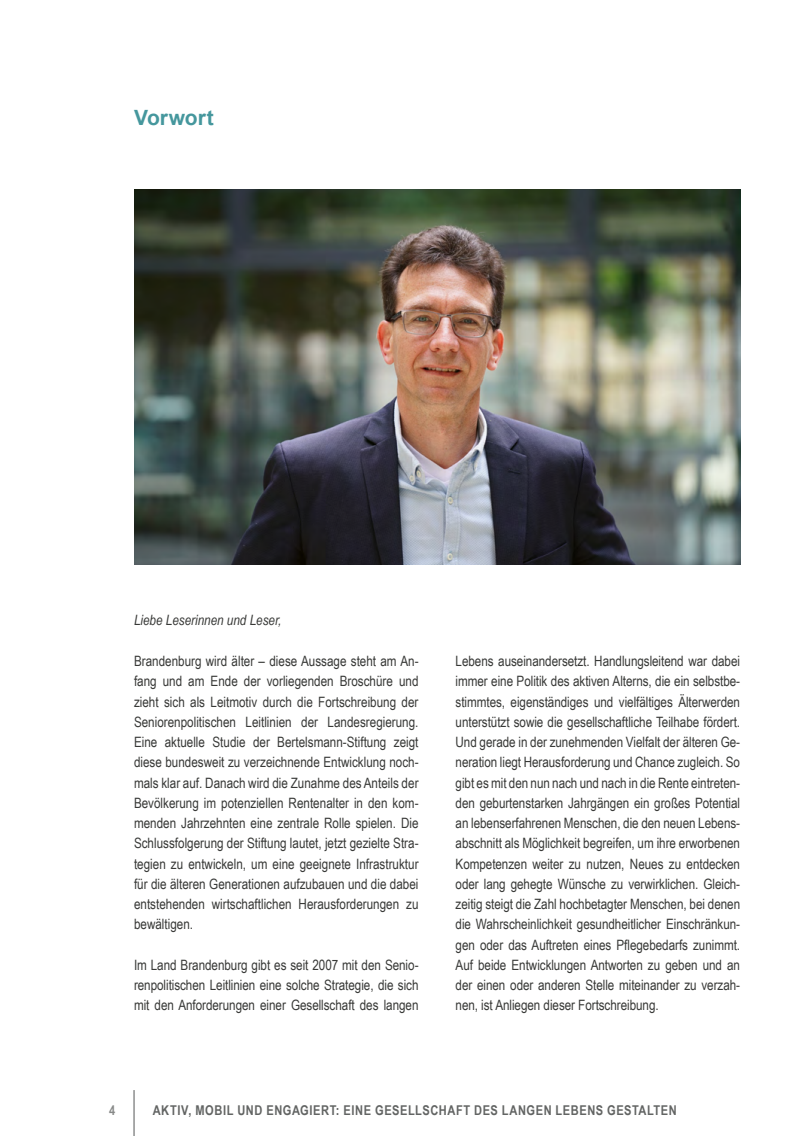
<style>
.page{position:relative;width:804px;height:1136px;background:#fff}
.page>*{position:absolute;margin:0;border:0;box-sizing:border-box;transform-origin:0 0}
.H2_ohne_Num{font:700 21px "Arial";color:#45979d}
.t1{font:14.25px/20.2px "Arial Narrow";letter-spacing:-.005em;color:#383937;text-align:justify}
.t2{font:italic 14.25px "Arial Narrow";color:#383937}
.t3{font:700 13.5px "Arial Narrow";letter-spacing:.04em;color:#626463}
.t4{font:700 13.5px "Arial Narrow";color:#878988}
</style>
<div class="page">
<hr style="left:134px;top:1089px;width:1px;height:46px;background:#555756">
<img style="left:134px;top:189px;width:606px;height:375px">
<p class="H2_ohne_Num" style="left:134px;top:102px;width:81px">Vorwort</p>
<p class="t2" style="left:134px;top:610px;width:149px">Liebe Leserinnen und Leser,</p>
<p class="t1" style="left:134px;top:650px;width:286px">Brandenburg wird älter – diese Aussage steht am An&shy;fang und am Ende der vorliegenden Broschüre und zieht sich als Leitmotiv durch die Fortschreibung der Seniorenpolitischen Leitlinien der Landesregierung.<br>Eine aktuelle Studie der Bertelsmann-Stiftung zeigt diese bundesweit zu verzeichnende Entwicklung noch&shy;mals klar auf. Danach wird die Zunahme des Anteils der Bevölkerung im potenziellen Rentenalter in den kom&shy;menden Jahrzehnten eine zentrale Rolle spielen. Die Schlussfolgerung der Stiftung lautet, jetzt gezielte Stra&shy;tegien zu entwickeln, um eine geeignete Infrastruktur für die älteren Generationen aufzubauen und die dabei entstehenden wirtschaftlichen Herausforderungen zu bewältigen.</p>
<p class="t1" style="left:134px;top:954px;width:286px">Im Land Brandenburg gibt es seit 2007 mit den Senio&shy;renpolitischen Leitlinien eine solche Strategie, die sich mit den Anforderungen einer Gesellschaft des langen</p>
<p class="t1" style="left:455px;top:650px;width:286px">Lebens auseinandersetzt. Handlungsleitend war dabei immer eine Politik des aktiven Alterns, die ein selbstbe&shy;stimmtes, eigenständiges und vielfältiges Älterwerden unterstützt sowie die gesellschaftliche Teilhabe fördert.<br>Und gerade in der zunehmenden Vielfalt der älteren Ge&shy;neration liegt Herausforderung und Chance zugleich. So gibt es mit den nun nach und nach in die Rente eintreten&shy;den geburtenstarken Jahrgängen ein großes Potential an lebenserfahrenen Menschen, die den neuen Lebens&shy;abschnitt als Möglichkeit begreifen, um ihre erworbenen Kompetenzen weiter zu nutzen, Neues zu entdecken oder lang gehegte Wünsche zu verwirklichen. Gleich&shy;zeitig steigt die Zahl hochbetagter Menschen, bei denen die Wahrscheinlichkeit gesundheitlicher Einschränkun&shy;gen oder das Auftreten eines Pflegebedarfs zunimmt.<br>Auf beide Entwicklungen Antworten zu geben und an der einen oder anderen Stelle miteinander zu verzah&shy;nen, ist Anliegen dieser Fortschreibung.</p>
<p class="t4" style="left:109px;top:1100px;width:8px">4</p>
<p class="t3" style="left:153px;top:1100px;width:525px">AKTIV, MOBIL UND ENGAGIERT: EINE GESELLSCHAFT DES LANGEN LEBENS GESTALTEN</p>
</div>
